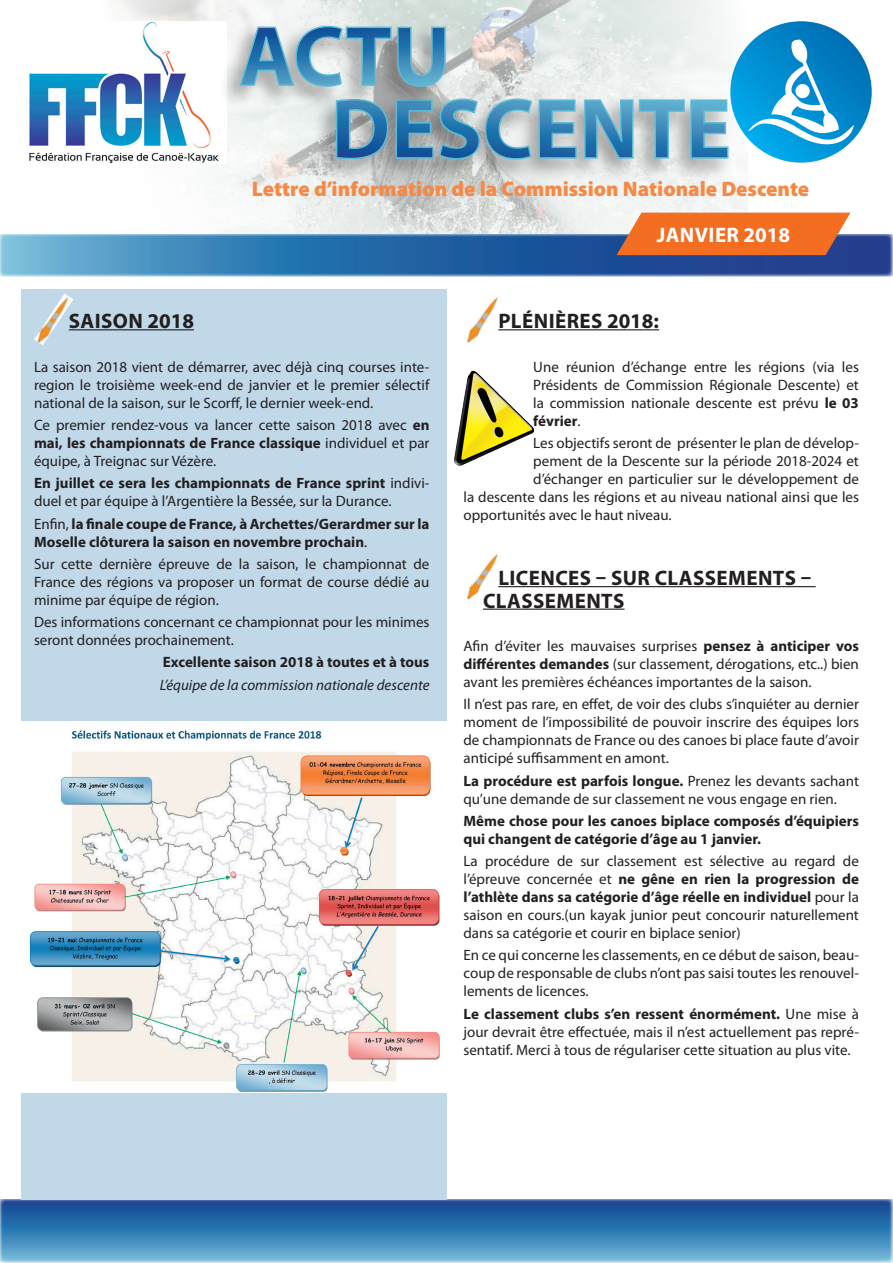
<style>
.page{position:relative;width:893px;height:1263px;background:#fff}
.page>*{position:absolute;margin:0;border:0;box-sizing:border-box;transform-origin:0 0}
.t1{font:700 21px/22.5px "Myriad Pro";letter-spacing:.02em;color:#231f20}
.t2{font:900 21px "Myriad Pro";color:#f68945}
.t3{font:700 21px "Myriad Pro";letter-spacing:.02em;color:#fff}
.t4{font:15px/18px "Myriad Pro";color:#231f20;text-align:justify}
.t5{font:700 15px/18px "Myriad Pro";color:#231f20}
.t6{font:italic 15px "Myriad Pro";color:#231f20}
.s1{font-weight:700}
.s2{font-weight:400}
</style>
<div class="page">
<svg style="left:0;top:234px;width:893px;height:42px;background:#3872ac"></svg>
<svg style="left:425px;top:0;width:43px;height:234px;background:#d4dad7"></svg>
<svg style="left:110px;top:0;width:315px;height:234px;fill:#f2f5f3"></svg>
<svg style="left:468px;top:0;width:383px;height:234px;fill:#ebefed"></svg>
<svg style="left:0;top:1199px;width:893px;height:64px;background:#3f80b5"></svg>
<img style="left:29px;top:21px;width:197px;height:142px">
<div style="left:719px;top:10px;width:164px;height:164px;background:#fff"></div>
<svg style="left:730px;top:21px;width:142px;height:142px;background:#098ccd"></svg>
<svg style="left:748px;top:39px;width:106px;height:117px"></svg>
<div style="left:795px;top:84px;width:15px;height:14px;background:#fff;border-radius:50%"></div>
<svg style="left:617px;top:213px;width:233px;height:42px;background:#e87331"></svg>
<div style="left:21px;top:289px;width:425px;height:910px;background:#c1d8e9"></div>
<img style="left:446px;top:368px;width:89px;height:102px">
<img style="left:21px;top:722px;width:425px;height:371px">
<div style="left:312px;top:94px;width:422px;height:88px;background:#231f20;opacity:.4"></div>
<svg style="left:335px;top:98px;width:394px;height:62px;background:#76a3bd"></svg>
<div style="left:218px;top:21px;width:233px;height:89px;background:#231f20;opacity:.4"></div>
<svg style="left:239px;top:25px;width:207px;height:63px;background:#82aac0"></svg>
<hr style="left:69px;top:329px;width:125px;height:1px;background:#231f20">
<img style="left:34px;top:293px;width:39px;height:52px">
<hr style="left:498px;top:329px;width:161px;height:1px;background:#231f20">
<hr style="left:498px;top:586px;width:318px;height:1px;background:#231f20">
<hr style="left:483px;top:609px;width:142px;height:1px;background:#231f20">
<img style="left:466px;top:296px;width:37px;height:47px">
<img style="left:467px;top:553px;width:36px;height:47px">
<h1 class="t2" style="left:252px;top:174px;width:559px">Lettre d’information de la Commission Nationale Descente</h1>
<h1 class="t3" style="left:657px;top:221px;width:135px">janvier 2018</h1>
<h1 class="t1" style="left:69px;top:309px;width:127px">Saison 2018</h1>
<p class="t4" style="left:34px;top:358px;width:397px">La saison 2018 vient de démarrer, avec déjà cinq courses inte&shy;region le troisième week-end de janvier et le premier sélectif national de la saison, sur le Scorff, le dernier week-end.</p>
<p class="t4" style="left:34px;top:416px;width:397px">Ce premier rendez-vous va lancer cette saison 2018 avec <span class="s1">en mai, les championnats de France classique</span> individuel et par équipe, à Treignac sur Vézère.</p>
<p class="t4" style="left:34px;top:474px;width:397px"><span class="s1">En juillet ce sera les championnats de France sprint</span> indivi&shy;duel et par équipe à l’Argentière la Bessée, sur la Durance.</p>
<p class="t5" style="left:34px;top:514px;width:397px"><span class="s2">Enfin,</span> la finale coupe de France, à Archettes/Gerardmer sur la<br>Moselle clôturera la saison en novembre prochain<span class="s2">.</span></p>
<p class="t4" style="left:34px;top:555px;width:397px">Sur cette dernière épreuve de la saison, le championnat de France des régions va proposer un format de course dédié au minime par équipe de région.</p>
<p class="t4" style="left:34px;top:613px;width:397px">Des informations concernant ce championnat pour les minimes seront données prochainement.</p>
<p class="t5" style="left:163px;top:653px;width:268px">Excellente saison 2018 à toutes et à tous</p>
<p class="t6" style="left:160px;top:675px;width:271px">L’équipe de la commission nationale descente</p>
<h1 class="t1" style="left:498px;top:309px;width:162px">Plénières 2018:</h1>
<p class="t4" style="left:533px;top:358px;width:327px">Une réunion d’échange entre les régions (via les Présidents de Commission Régionale Descente) et la commission nationale descente est prévu <span class="s1">le 03 février</span>.</p>
<p class="t4" style="left:533px;top:434px;width:327px">Les objectifs seront de présenter le plan de dévelop-</p>
<p class="t4" style="left:533px;top:452px;width:327px">pement de la Descente sur la période 2018-2024 et</p>
<p class="t4" style="left:533px;top:470px;width:327px">d’échanger en particulier sur le développement de</p>
<p class="t4" style="left:463px;top:488px;width:397px">la descente dans les régions et au niveau national ainsi que les</p>
<p class="t4" style="left:463px;top:506px;width:210px">opportunités avec le haut niveau.</p>
<h1 class="t1" style="left:483px;top:566px;width:330px;text-indent:15px">LICENCES – SUR CLASSEMENTS –<br>CLASSEMENTS</h1>
<p class="t4" style="left:463px;top:637px;width:397px">Afin d’éviter les mauvaises surprises <span class="s1">pensez à anticiper vos différentes demandes</span> (sur classement, dérogations, etc..) bien avant les premières échéances importantes de la saison.</p>
<p class="t4" style="left:463px;top:695px;width:397px">Il n’est pas rare, en effet, de voir des clubs s’inquiéter au dernier moment de l’impossibilité de pouvoir inscrire des équipes lors de championnats de France ou des canoes bi place faute d’avoir anticipé suffisamment en amont.</p>
<p class="t4" style="left:463px;top:771px;width:397px"><span class="s1">La procédure est parfois longue.</span> Prenez les devants sachant qu’une demande de sur classement ne vous engage en rien.</p>
<p class="t5" style="left:463px;top:811px;width:397px">Même chose pour les canoes biplace composés d’équipiers qui changent de catégorie d’âge au 1 janvier.</p>
<p class="t4" style="left:463px;top:852px;width:397px">La procédure de sur classement est sélective au regard de l’épreuve concernée et <span class="s1">ne gêne en rien la progression de l’athlète dans sa catégorie d’âge réelle en individuel</span> pour la saison en cours.(un kayak junior peut concourir naturellement dans sa catégorie et courir en biplace senior)</p>
<p class="t4" style="left:463px;top:946px;width:397px">En ce qui concerne les classements, en ce début de saison, beau&shy;coup de responsable de clubs n’ont pas saisi toutes les renouvel&shy;lements de licences.</p>
<p class="t4" style="left:463px;top:1004px;width:397px"><span class="s1">Le classement clubs s’en ressent énormément.</span> Une mise à jour devrait être effectuée, mais il n’est actuellement pas repré&shy;sentatif. Merci à tous de régulariser cette situation au plus vite.</p>
</div>
